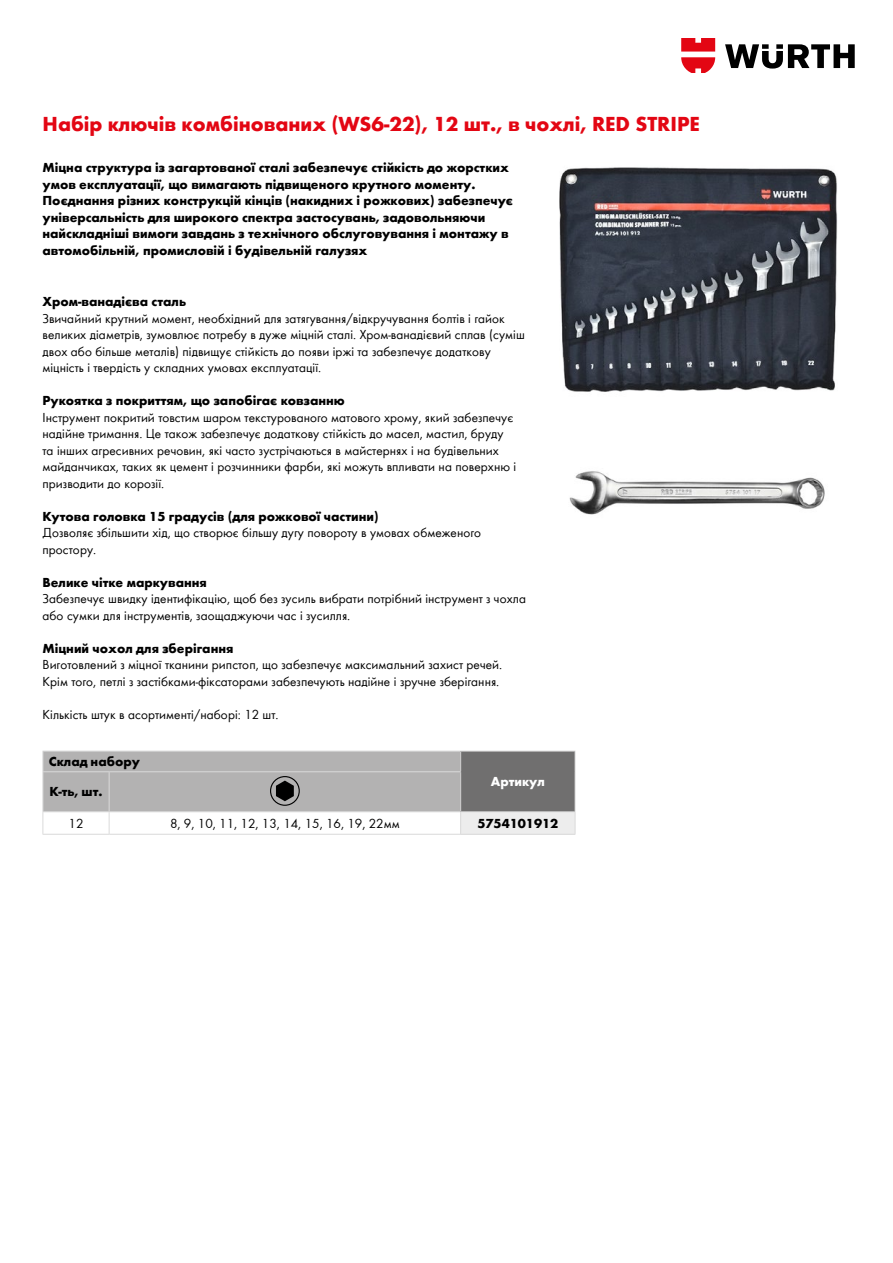
<style>
.page{position:relative;width:893px;height:1263px;background:#fff}
.page>*{position:absolute;margin:0;border:0;box-sizing:border-box;transform-origin:0 0}
.t1{font:700 21px "Wuerth";color:#e30613}
.t2{font:13.5px/16.5px "Wuerth";color:#000}
.t3{font:700 13.5px/16.5px "Wuerth";color:#000}
.t4{font:700 13.5px "Wuerth";color:#fff}
</style>
<div class="page">
<svg style="left:725px;top:44px;width:130px;height:25px"></svg>
<svg style="left:681px;top:39px;width:34px;height:33px"></svg>
<div style="left:461px;top:751px;width:114px;height:61px;background:#706f6f"></div>
<div style="left:461px;top:812px;width:114px;height:22px;background:#ededed"></div>
<svg style="left:575px;top:812px;width:1px;height:22px"></svg>
<hr style="left:43px;top:834px;width:66px;height:1px;background:#dadada">
<hr style="left:109px;top:834px;width:352px;height:1px;background:#dadada">
<hr style="left:461px;top:751px;width:114px;height:1px;background:#dadada">
<svg style="left:575px;top:751px;width:1px;height:21px"></svg>
<hr style="left:575px;top:772px;width:1px;height:39px;background:#dadada">
<hr style="left:461px;top:811px;width:114px;height:1px;background:#dadada">
<hr style="left:461px;top:834px;width:114px;height:1px;background:#dadada">
<svg style="left:43px;top:751px;width:418px;height:83px"></svg>
<div style="left:270px;top:776px;width:30px;height:30px;border:1px solid #000;border-radius:50%"></div>
<img style="left:559px;top:167px;width:278px;height:225px">
<img style="left:569px;top:471px;width:256px;height:44px">
<h1 class="t1" style="left:43px;top:109px;width:659px">Набір ключів комбінованих (WS6-22), 12 шт., в чохлі, RED STRIPE</h1>
<p class="t3" style="left:43px;top:159px;width:472px">Міцна структура із загартованої сталі забезпечує стійкість до жорстких умов експлуатації, що вимагають підвищеного крутного моменту.<br>Поєднання різних конструкцій кінців (накидних і рожкових) забезпечує універсальність для широкого спектра застосувань, задовольняючи найскладніші вимоги завдань з технічного обслуговування і монтажу в автомобільній, промисловій і будівельній галузях</p>
<p class="t3" style="left:43px;top:292px;width:145px">Хром-ванадієва сталь</p>
<p class="t2" style="left:43px;top:309px;width:484px">Звичайний крутний момент, необхідний для затягування/відкручування болтів і гайок великих діаметрів, зумовлює потребу в дуже міцній сталі. Хром-ванадієвий сплав (суміш двох або більше металів) підвищує стійкість до появи іржі та забезпечує додаткову міцність і твердість у складних умовах експлуатації.</p>
<p class="t3" style="left:43px;top:391px;width:304px">Рукоятка з покриттям, що запобігає ковзанню</p>
<p class="t2" style="left:43px;top:408px;width:475px">Інструмент покритий товстим шаром текстурованого матового хрому, який забезпечує надійне тримання. Це також забезпечує додаткову стійкість до масел, мастил, бруду та інших агресивних речовин, які часто зустрічаються в майстернях і на будівельних майданчиках, таких як цемент і розчинники фарби, які можуть впливати на поверхню і призводити до корозії.</p>
<p class="t3" style="left:43px;top:507px;width:338px">Кутова головка 15 градусів (для рожкової частини)</p>
<p class="t2" style="left:43px;top:524px;width:440px">Дозволяє збільшити хід, що створює більшу дугу повороту в умовах обмеженого простору.</p>
<p class="t3" style="left:43px;top:573px;width:166px">Велике чітке маркування</p>
<p class="t2" style="left:43px;top:590px;width:485px">Забезпечує швидку ідентифікацію, щоб без зусиль вибрати потрібний інструмент з чохла або сумки для інструментів, заощаджуючи час і зусилля.</p>
<p class="t3" style="left:43px;top:639px;width:192px">Міцний чохол для зберігання</p>
<p class="t2" style="left:43px;top:656px;width:461px">Виготовлений з міцної тканини рипстоп, що забезпечує максимальний захист речей.<br>Крім того, петлі з застібками-фіксаторами забезпечують надійне і зручне зберігання.</p>
<p class="t2" style="left:43px;top:705px;width:238px">Кількість штук в асортименті/наборі: 12 шт.</p>
<p class="t3" style="left:49px;top:752px;width:93px">Склад набору</p>
<p class="t4" style="left:491px;top:771px;width:56px">Артикул</p>
<p class="t3" style="left:49px;top:782px;width:55px">К-ть, шт.</p>
<p class="t2" style="left:69px;top:815px;width:16px">12</p>
<p class="t2" style="left:170px;top:815px;width:231px">8, 9, 10, 11, 12, 13, 14, 15, 16, 19, 22мм</p>
<p class="t3" style="left:477px;top:814px;width:83px">5754101912</p>
</div>
